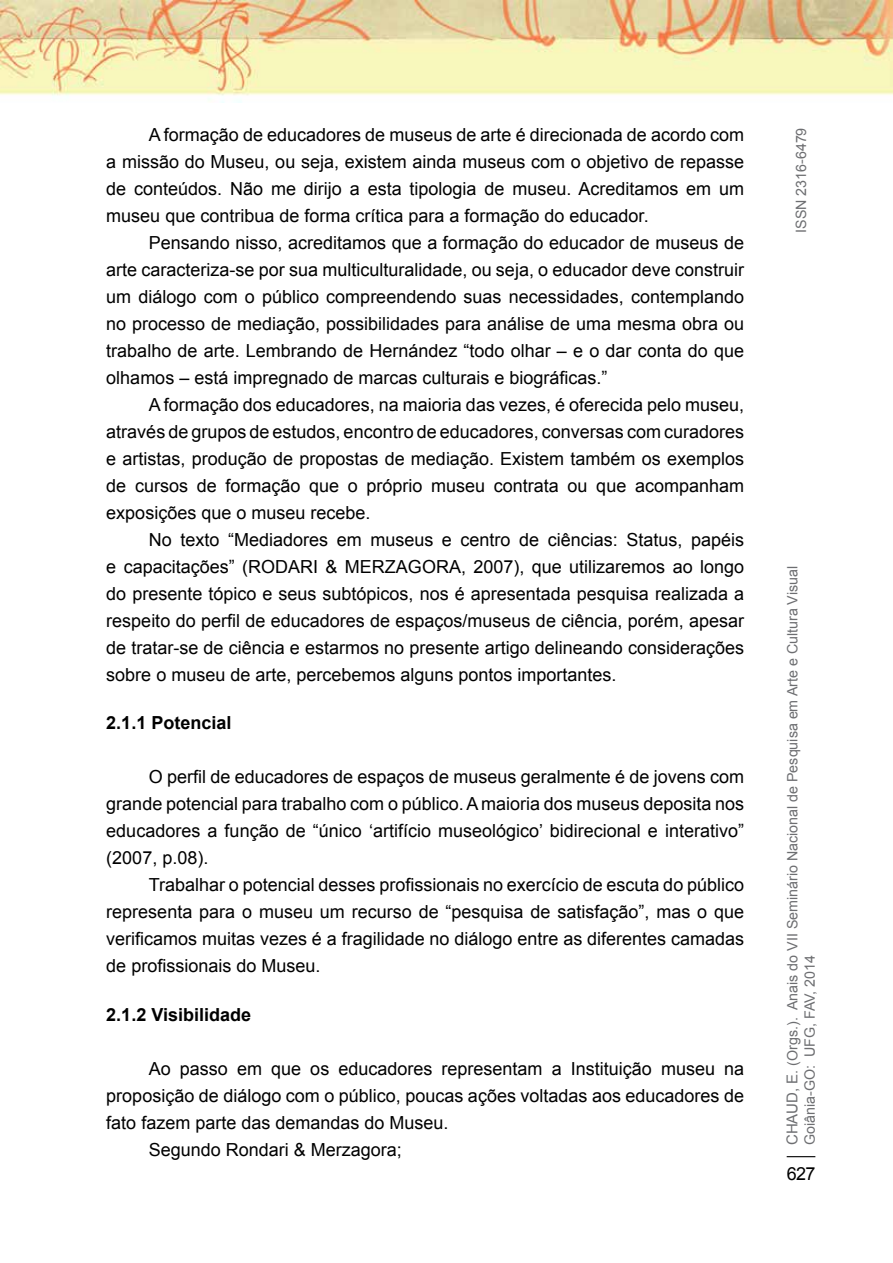
<style>
.page{position:relative;width:893px;height:1263px;background:#fff}
.page>*{position:absolute;margin:0;border:0;box-sizing:border-box;transform-origin:0 0}
.t1{font:18px/27px "Arial";color:#000;text-align:justify}
.t2{font:700 18px "Arial";color:#000}
.t3{font:14.25px/17.1px "Arial";color:#6d6e71}
.s1{font-size:15px}
</style>
<div class="page">
<svg style="left:787px;top:1156px;width:28px;height:1px"></svg>
<img style="left:0;top:0;width:893px;height:102px">
<p class="t1" style="left:106px;top:121px;width:639px;text-indent:43px">A formação de educadores de museus de arte é direcionada de acordo com a missão do Museu, ou seja, existem ainda museus com o objetivo de repasse de conteúdos. Não me dirijo a esta tipologia de museu. Acreditamos em um museu que contribua de forma crítica para a formação do educador.</p>
<p class="t1" style="left:106px;top:229px;width:639px;text-indent:43px">Pensando nisso, acreditamos que a formação do educador de museus de arte caracteriza-se por sua multiculturalidade, ou seja, o educador deve construir um diálogo com o público compreendendo suas necessidades, contemplando no processo de mediação, possibilidades para análise de uma mesma obra ou trabalho de arte. Lembrando de Hernández “todo olhar – e o dar conta do que olhamos – está impregnado de marcas culturais e biográficas.”</p>
<p class="t1" style="left:106px;top:391px;width:639px;text-indent:43px">A formação dos educadores, na maioria das vezes, é oferecida pelo museu, através de grupos de estudos, encontro de educadores, conversas com curadores e artistas, produção de propostas de mediação. Existem também os exemplos de cursos de formação que o próprio museu contrata ou que acompanham exposições que o museu recebe.</p>
<p class="t1" style="left:106px;top:526px;width:639px;text-indent:43px">No texto “Mediadores em museus e centro de ciências: Status, papéis e capacitações” (RODARI &amp; MERZAGORA, 2007), que utilizaremos ao longo do presente tópico e seus subtópicos, nos é apresentada pesquisa realizada a respeito do perfil de educadores de espaços/museus de ciência, porém, apesar de tratar-se de ciência e estarmos no presente artigo delineando considerações sobre o museu de arte, percebemos alguns pontos importantes.</p>
<p class="t2" style="left:106px;top:711px;width:127px">2.1.1 Potencial</p>
<p class="t1" style="left:106px;top:764px;width:639px;text-indent:43px">O perfil de educadores de espaços de museus geralmente é de jovens com grande potencial para trabalho com o público. A maioria dos museus deposita nos educadores a função de “único ‘artifício museológico’ bidirecional e interativo” (2007, p.08).</p>
<p class="t1" style="left:106px;top:872px;width:639px;text-indent:43px">Trabalhar o potencial desses profissionais no exercício de escuta do público representa para o museu um recurso de “pesquisa de satisfação”, mas o que verificamos muitas vezes é a fragilidade no diálogo entre as diferentes camadas de profissionais do Museu.</p>
<p class="t2" style="left:106px;top:1003px;width:146px">2.1.2 Visibilidade</p>
<p class="t1" style="left:149px;top:1055px;width:597px">Ao passo em que os educadores representam a Instituição museu na</p>
<p class="t1" style="left:106px;top:1082px;width:639px">proposição de diálogo com o público, poucas ações voltadas aos educadores de</p>
<p class="t1" style="left:106px;top:1109px;width:344px">fato fazem parte das demandas do Museu.</p>
<p class="t1" style="left:149px;top:1136px;width:255px">Segundo Rondari &amp; Merzagora;</p>
<p class="t3" style="left:793px;top:233px;width:107px;rotate:-90deg">ISSN 2316-6479</p>
<p class="t3" style="left:784px;top:1145px;width:581px;rotate:-90deg"><span class="s1">Chaud, E</span>. (Orgs.). Anais do VII Seminário Nacional de Pesquisa em Arte e Cultura Visual<br>Goiânia-GO: U FG, FAV, 2014</p>
<p class="t1" style="left:787px;top:1160px;width:30px">627</p>
</div>
